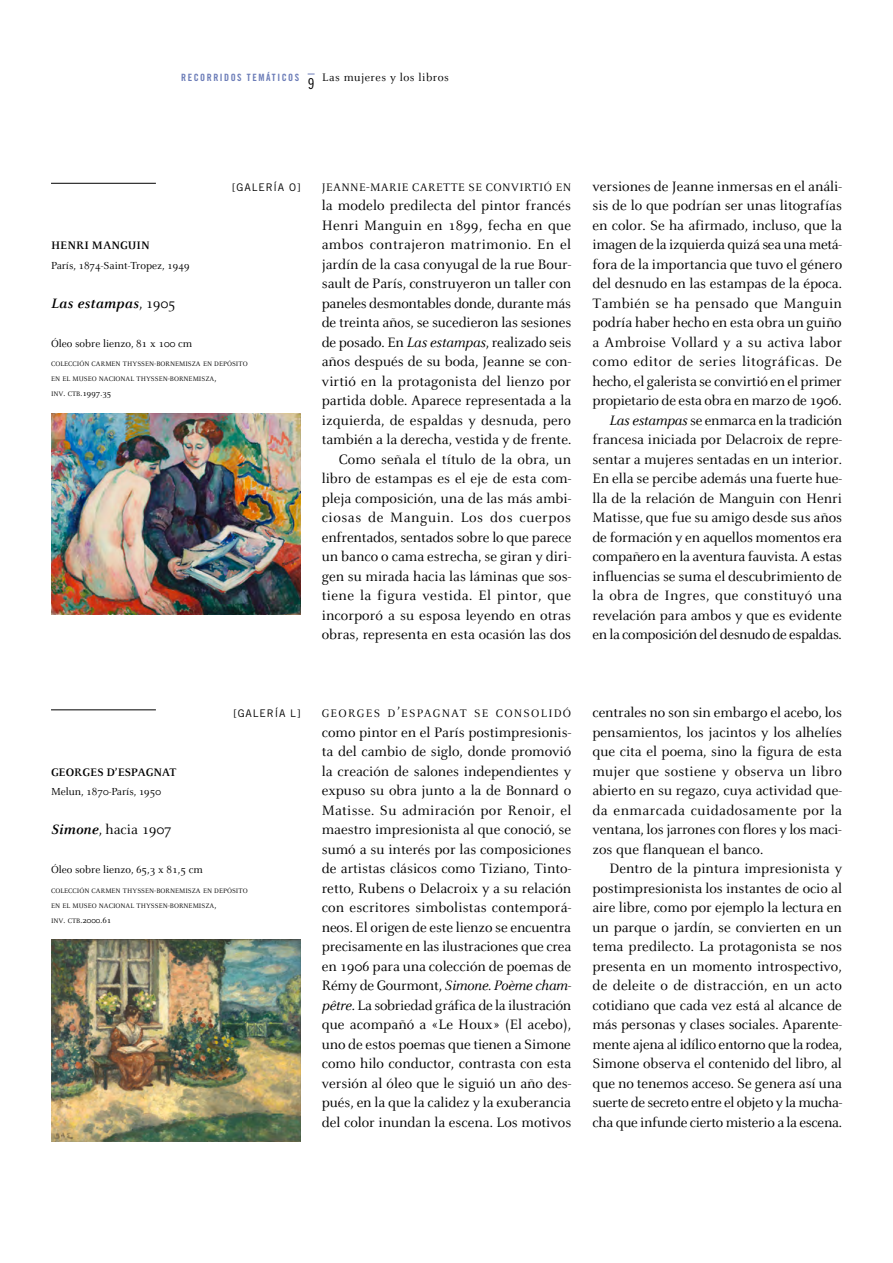
<style>
.page{position:relative;width:893px;height:1263px;background:#fff}
.page>*{position:absolute;margin:0;border:0;box-sizing:border-box;transform-origin:0 0}
.t1{font:15px/19.5px "Celeste";color:#000;text-align:right}
.t2{font:15px "Celeste";letter-spacing:-.02em;color:#000}
.t3{font:15px "Celeste";letter-spacing:.03em;color:#000}
.t4{font:italic 700 15px "Celeste";letter-spacing:.02em;color:#000}
.t5{font:15px "Trade Gothic Cond Eighteen";color:#000}
.t6{font:15px "Celeste Regular SC800";color:#000}
.t7{font:12px "Celeste Regular SC800";letter-spacing:.03em;color:#000}
.t8{font:700 12px "Celeste";color:#000}
.t9{font:12px "Celeste Regular SC800";letter-spacing:.1em;color:#000}
.t10{font:12px "Celeste";letter-spacing:.04em;color:#000}
.t11{font:11.25px "Celeste";color:#000}
.t12{font:10.5px "Trade Gothic LT Std";letter-spacing:.08em;color:#000}
.t13{font:10.05px "Trade Gothic Bold Cond Twenty";letter-spacing:.15em;color:#6c7db8}
.t14{font:9px "Celeste Regular SC800";color:#000}
.t15{font:7.2px/15px "Celeste Regular SC800";color:#000}
.s1{font-weight:400;font-style:normal}
.s2{font-size:9px}
.s3{font-size:7.2px}
.s4{font-style:italic}
.s5{font-weight:700;font-style:italic}
.s6{font-size:15px}
</style>
<div class="page">
<hr style="left:51px;top:183px;width:105px;height:1px;background:#000">
<hr style="left:51px;top:710px;width:105px;height:1px;background:#000">
<img style="left:51px;top:413px;width:249px;height:202px">
<img style="left:51px;top:940px;width:249px;height:201px">
<p class="t13" style="left:181px;top:72px;width:119px">RECORRIDOS TEMÁTICOS</p>
<p class="t10" style="left:322px;top:71px;width:128px">Las mujeres y los libros</p>
<p class="t5" style="left:308px;top:75px;width:8px">9</p>
<p class="t12" style="left:232px;top:180px;width:70px">[GALERÍA O]</p>
<p class="t8" style="left:51px;top:239px;width:100px">HENRI MANGUIN</p>
<p class="t11" style="left:51px;top:259px;width:140px">París, 1874-Saint-Tropez, 1949</p>
<p class="t4" style="left:51px;top:295px;width:126px">Las estampas<span class="s1">, 1905</span></p>
<p class="t11" style="left:51px;top:337px;width:143px">Óleo sobre lienzo, 81 x 100 cm</p>
<p class="t15" style="left:51px;top:357px;width:198px">COLECCIÓN CARMEN THYSSEN<span class="s2">-</span>BORNEMISZA EN DEPÓSITO<br>EN EL MUSEO NACIONAL THYSSEN<span class="s2">-</span>BORNEMISZA<span class="s2">,</span></p>
<p class="t14" style="left:51px;top:389px;width:62px"><span class="s3">INV</span>. <span class="s3">CTB</span>.1997.35</p>
<p class="t6" style="left:366px;top:178px;width:5px">-</p>
<p class="t1" style="left:592px;top:177px;width:251px">versiones de Jeanne inmersas en el análi&shy;sis de lo que podrían ser unas litografías en color. Se ha afirmado, incluso, que la imagen de la izquierda quizá sea una metá&shy;fora de la importancia que tuvo el género del desnudo en las estampas de la época.<br>También se ha pensado que Manguin podría haber hecho en esta obra un guiño a Ambroise Vollard y a su activa labor como editor de series litográficas. De hecho, el galerista se convirtió en el primer propietario de esta obra en marzo de 1906.<br><span class="s4">Las estampas</span> se enmarca en la tradición francesa iniciada por Delacroix de repre&shy;sentar a mujeres sentadas en un interior.<br>En ella se percibe además una fuerte hue&shy;lla de la relación de Manguin con Henri Matisse, que fue su amigo desde sus años de formación y en aquellos momentos era compañero en la aventura fauvista. A estas influencias se suma el descubrimiento de la obra de Ingres, que constituyó una revelación para ambos y que es evidente en la composición del desnudo de espaldas.</p>
<p class="t7" style="left:322px;top:181px;width:251px">JEANNE MARIE CARETTE SE CONVIRTIÓ EN</p>
<p class="t1" style="left:322px;top:196px;width:251px">la modelo predilecta del pintor francés Henri Manguin en 1899, fecha en que ambos contrajeron matrimonio. En el jardín de la casa conyugal de la rue Bour&shy;sault de París, construyeron un taller con paneles desmontables donde, durante más de treinta años, se sucedieron las sesiones de posado. En <span class="s4">Las estampas</span>, realizado seis años después de su boda, Jeanne se con&shy;virtió en la protagonista del lienzo por partida doble. Aparece representada a la izquierda, de espaldas y desnuda, pero también a la derecha, vestida y de frente.<br>Como señala el título de la obra, un libro de estampas es el eje de esta com&shy;pleja composición, una de las más ambi&shy;ciosas de Manguin. Los dos cuerpos enfrentados, sentados sobre lo que parece un banco o cama estrecha, se giran y diri&shy;gen su mirada hacia las láminas que sos&shy;tiene la figura vestida. El pintor, que incorporó a su esposa leyendo en otras obras, representa en esta ocasión las dos</p>
<p class="t12" style="left:233px;top:707px;width:69px">[GALERÍA L]</p>
<p class="t8" style="left:51px;top:765px;width:127px">GEORGES D’ESPAGNAT</p>
<p class="t11" style="left:51px;top:786px;width:112px">Melun, 1870-París, 1950</p>
<p class="t1" style="left:51px;top:820px;width:122px"><span class="s5">Simone</span>, hacia 1907</p>
<p class="t11" style="left:51px;top:864px;width:153px">Óleo sobre lienzo, 65,3 x 81,5 cm</p>
<p class="t15" style="left:51px;top:883px;width:198px">COLECCIÓN CARMEN THYSSEN<span class="s2">-</span>BORNEMISZA EN DEPÓSITO<br>EN EL MUSEO NACIONAL THYSSEN<span class="s2">-</span>BORNEMISZA<span class="s2">,</span></p>
<p class="t14" style="left:51px;top:915px;width:62px"><span class="s3">INV</span>. <span class="s3">CTB</span>.2000.61</p>
<p class="t9" style="left:322px;top:707px;width:251px">GEORGES D<span class="s6">’</span>ESPAGNAT SE CONSOLIDÓ</p>
<p class="t1" style="left:322px;top:723px;width:251px;text-align:justify">como pintor en el París postimpresionis&shy;ta del cambio de siglo, donde promovió la creación de salones independientes y expuso su obra junto a la de Bonnard o Matisse. Su admiración por Renoir, el maestro impresionista al que conoció, se sumó a su interés por las composiciones de artistas clásicos como Tiziano, Tinto&shy;retto, Rubens o Delacroix y a su relación con escritores simbolistas contemporá&shy;neos. El origen de este lienzo se encuentra precisamente en las ilustraciones que crea en 1906 para una colección de poemas de Rémy de Gourmont, <span class="s4">Simone. Poème cham&shy;pêtre</span>. La sobriedad gráfica de la ilustración que acompañó a «Le Houx» (El acebo), uno de estos poemas que tienen a Simone como hilo conductor, contrasta con esta versión al óleo que le siguió un año des&shy;pués, en la que la calidez y la exuberancia del color inundan la escena. Los motivos</p>
<p class="t1" style="left:592px;top:703px;width:251px">centrales no son sin embargo el acebo, los</p>
<p class="t1" style="left:592px;top:723px;width:251px">pensamientos, los jacintos y los alhelíes</p>
<p class="t1" style="left:592px;top:742px;width:251px">que cita el poema, sino la figura de esta</p>
<p class="t1" style="left:592px;top:762px;width:251px">mujer que sostiene y observa un libro</p>
<p class="t1" style="left:592px;top:781px;width:251px">abierto en su regazo, cuya actividad que-</p>
<p class="t3" style="left:592px;top:802px;width:251px">da enmarcada cuidadosamente por la</p>
<p class="t1" style="left:592px;top:820px;width:251px">ventana, los jarrones con flores y los maci-</p>
<p class="t1" style="left:592px;top:840px;width:172px">zos que flanquean el banco.</p>
<p class="t1" style="left:609px;top:859px;width:234px">Dentro de la pintura impresionista y</p>
<p class="t1" style="left:592px;top:879px;width:251px">postimpresionista los instantes de ocio al</p>
<p class="t1" style="left:592px;top:898px;width:251px">aire libre, como por ejemplo la lectura en</p>
<p class="t1" style="left:592px;top:918px;width:251px">un parque o jardín, se convierten en un</p>
<p class="t1" style="left:592px;top:937px;width:251px">tema predilecto. La protagonista se nos</p>
<p class="t1" style="left:592px;top:957px;width:251px">presenta en un momento introspectivo,</p>
<p class="t1" style="left:592px;top:976px;width:251px">de deleite o de distracción, en un acto</p>
<p class="t1" style="left:592px;top:996px;width:251px">cotidiano que cada vez está al alcance de</p>
<p class="t1" style="left:592px;top:1015px;width:251px">más personas y clases sociales. Aparente-</p>
<p class="t2" style="left:592px;top:1036px;width:251px">mente ajena al idílico entorno que la rodea,</p>
<p class="t1" style="left:592px;top:1054px;width:251px">Simone observa el contenido del libro, al</p>
<p class="t1" style="left:592px;top:1074px;width:251px">que no tenemos acceso. Se genera así una</p>
<p class="t2" style="left:592px;top:1095px;width:251px">suerte de secreto entre el objeto y la mucha-</p>
<p class="t2" style="left:592px;top:1114px;width:251px">cha que infunde cierto misterio a la escena.</p>
</div>
